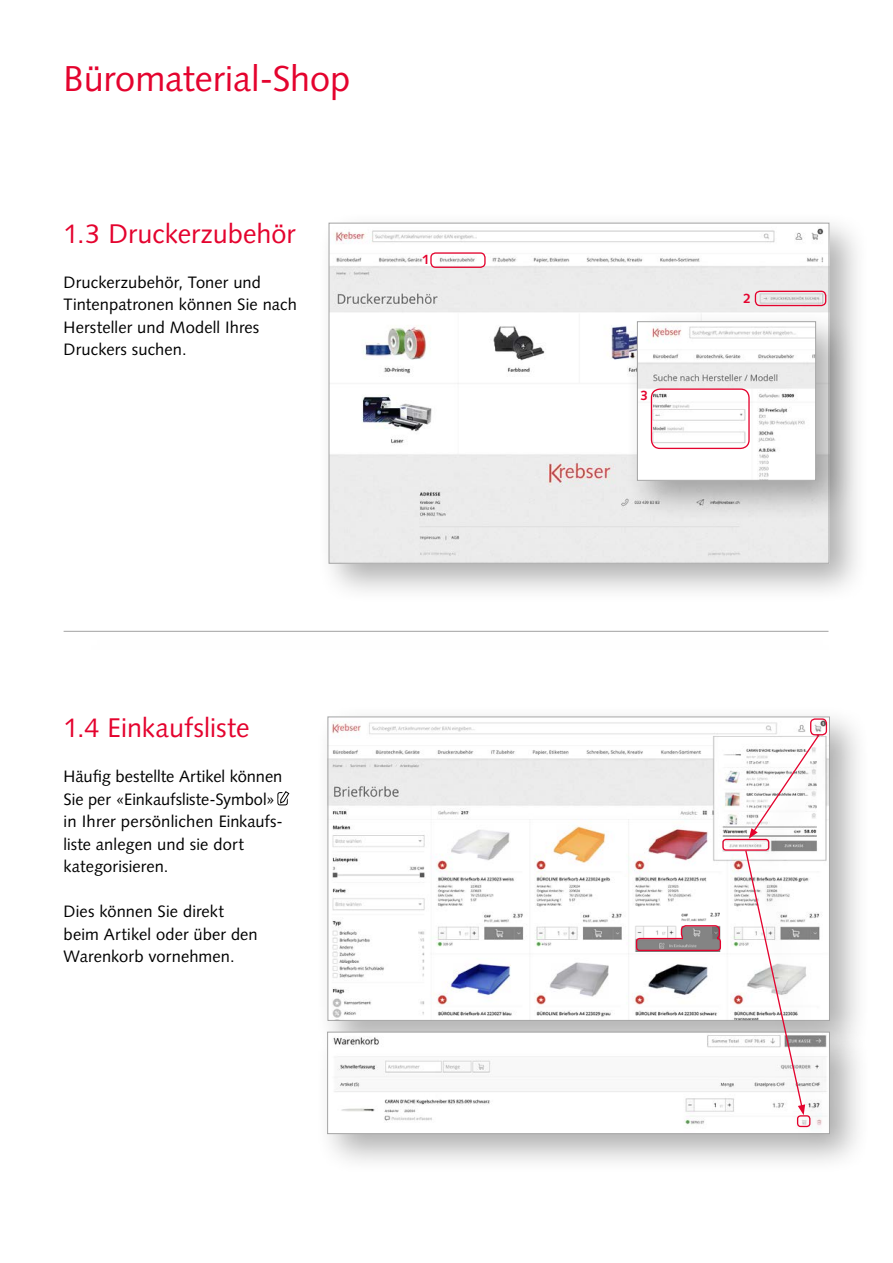
<style>
.page{position:relative;width:893px;height:1263px;background:#fff}
.page>*{position:absolute;margin:0;border:0;box-sizing:border-box;transform-origin:0 0}
.t1{font:36px "Syntax";color:#e4032e}
.t2{font:27px "Syntax";color:#e4032e}
.t3{font:16.5px/22.5px "Syntax";letter-spacing:.005em;color:#000}
.t4{font:700 13.5px "Syntax";color:#e4032e}
</style>
<div class="page">
<div style="left:277px;top:792px;width:11px;height:13px;border:1px solid #000;border-radius:2px"></div>
<svg style="left:278px;top:791px;width:12px;height:13px"></svg>
<hr style="left:64px;top:631px;width:764px;height:1px;background:#a3a3a3">
<div style="left:316px;top:211px;width:554px;height:393px;background:#000;opacity:.32"></div>
<img style="left:331px;top:225px;width:496px;height:336px">
<div style="left:625px;top:309px;width:232px;height:212px;background:#000;opacity:.32"></div>
<img style="left:639px;top:323px;width:175px;height:155px">
<div style="left:637px;top:321px;width:179px;height:159px;border:1px solid #a3a3a3"></div>
<div style="left:430px;top:252px;width:56px;height:16px;border:1px solid #e4032e;border-radius:5px"></div>
<div style="left:755px;top:291px;width:71px;height:15px;border:1px solid #e4032e;border-radius:5px"></div>
<div style="left:651px;top:388px;width:99px;height:61px;border:1px solid #e4032e;border-radius:9px"></div>
<div style="left:315px;top:704px;width:556px;height:357px;background:#000;opacity:.32"></div>
<img style="left:330px;top:719px;width:498px;height:299px">
<div style="left:315px;top:1019px;width:556px;height:156px;background:#000;opacity:.32"></div>
<img style="left:329px;top:1034px;width:406px;height:98px">
<div style="left:327px;top:1032px;width:503px;height:102px;border:1px solid #a3a3a3"></div>
<img style="left:632px;top:908px;width:93px;height:43px">
<div style="left:810px;top:718px;width:17px;height:17px;border:1px solid #e4032e;border-radius:4px"></div>
<div style="left:722px;top:839px;width:47px;height:12px;border:1px solid #e4032e;border-radius:3px"></div>
<div style="left:681px;top:925px;width:39px;height:14px;border:1px solid #e4032e;border-radius:5px"></div>
<div style="left:636px;top:938px;width:85px;height:13px;border:1px solid #e4032e;border-radius:3px"></div>
<div style="left:735px;top:844px;width:110px;height:307px;background:#000;opacity:.32"></div>
<svg style="left:744px;top:876px;width:61px;height:239px"></svg>
<div style="left:739px;top:729px;width:116px;height:147px;background:#000;opacity:.32"></div>
<svg style="left:749px;top:734px;width:71px;height:105px"></svg>
<img style="left:683px;top:935px;width:34px;height:7px">
<p class="t1" style="left:64px;top:57px;width:288px">Büromaterial-Shop</p>
<p class="t2" style="left:64px;top:217px;width:234px">1.3 Druckerzubehör</p>
<p class="t3" style="left:64px;top:271px;width:235px">Druckerzubehör, Toner und<br>Tintenpatronen können Sie nach<br>Hersteller und Modell Ihres<br>Druckers suchen.</p>
<p class="t4" style="left:422px;top:251px;width:9px">1</p>
<p class="t2" style="left:64px;top:712px;width:188px">1.4 Einkaufsliste</p>
<p class="t3" style="left:64px;top:765px;width:220px">Häufig bestellte Artikel können<br>Sie per «Einkaufsliste-Symbol»</p>
<p class="t3" style="left:64px;top:810px;width:218px">in Ihrer persönlichen Einkaufs&shy;liste anlegen und sie dort kategorisieren.</p>
<p class="t3" style="left:64px;top:900px;width:196px">Dies können Sie direkt beim -Artikel oder über den<br>Warenkorb vornehmen.</p>
<p class="t4" style="left:640px;top:387px;width:9px">3</p>
<p class="t4" style="left:743px;top:290px;width:9px">2</p>
</div>
